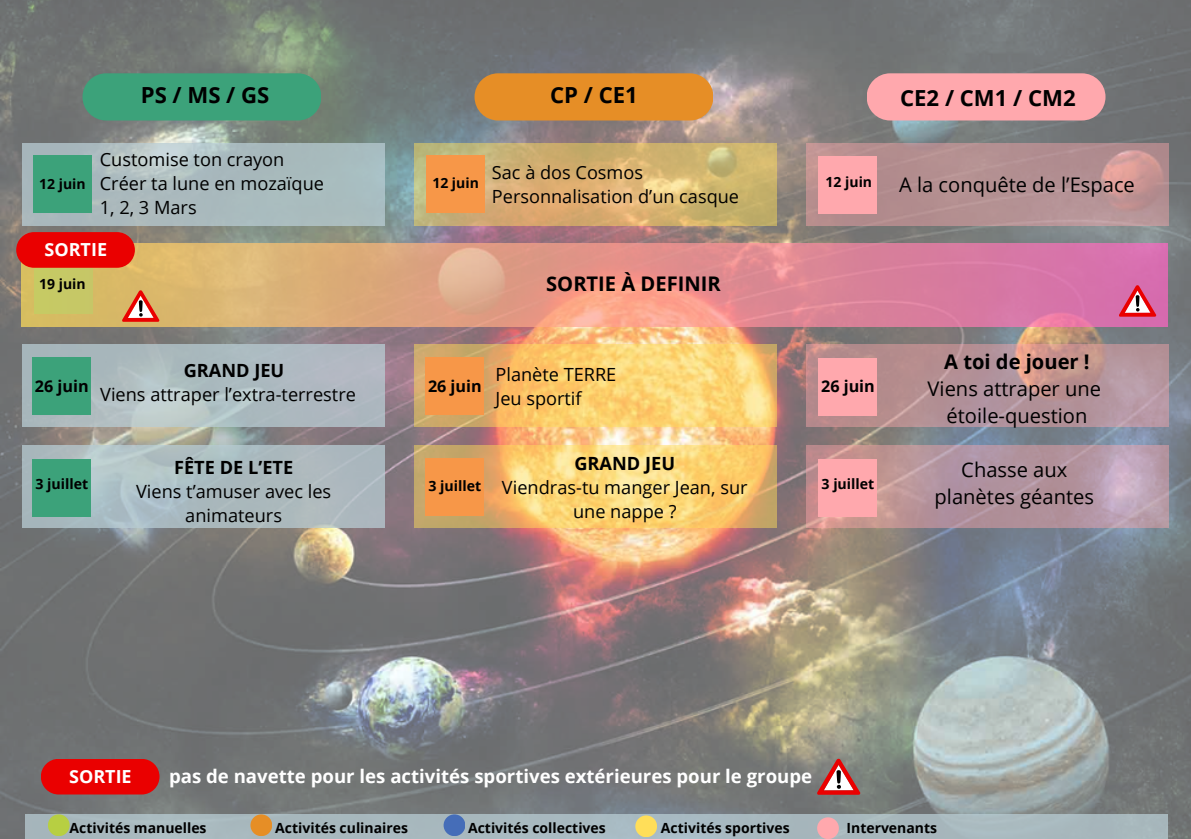
<style>
.page{position:relative;width:1191px;height:839px;background:#fff}
.page>*{position:absolute;margin:0;border:0;box-sizing:border-box;transform-origin:0 0}
.t1{font:700 22.2px "Open Sans";color:#000}
.t2{font:20.2px/27px "Open Sans";color:#000;text-align:center}
.t3{font:700 20.2px "Open Sans";color:#000}
.t4{font:700 18.6px "Open Sans";color:#fff}
.t5{font:18.2px/24px "Open Sans";color:#000}
.t6{font:700 18px "Open Sans";color:#fff}
.t7{font:700 16.2px "Open Sans";color:#000}
.t8{font:700 14.2px "Open Sans";color:#000}
.t9{font:700 14px "Open Sans";color:#000}
.s1{font-weight:700}
</style>
<div class="page">
<img style="left:0;top:0;width:1191px;height:838px">
<div style="left:83px;top:73px;width:238px;height:47px;background:#3ca27a;border-radius:24px"></div>
<svg style="left:22px;top:344px;width:362px;height:83px;background:#aebbc1"></svg>
<svg style="left:22px;top:445px;width:362px;height:82px;background:#acbbc0"></svg>
<div style="left:867px;top:73px;width:239px;height:47px;background:#ffa8ad;border-radius:24px"></div>
<svg style="left:806px;top:344px;width:362px;height:83px;background:#b89296"></svg>
<svg style="left:806px;top:445px;width:362px;height:82px;background:#b897a1"></svg>
<div style="left:475px;top:73px;width:238px;height:47px;background:#e68e26;border-radius:24px"></div>
<svg style="left:414px;top:344px;width:362px;height:83px;background:#f5ca71"></svg>
<svg style="left:414px;top:445px;width:362px;height:82px;background:#f2ca74"></svg>
<div style="left:32px;top:356px;width:59px;height:58px;background:#3ca27a"></div>
<div style="left:32px;top:458px;width:59px;height:58px;background:#3ca27a"></div>
<div style="left:425px;top:357px;width:59px;height:58px;background:#f79748"></div>
<div style="left:425px;top:458px;width:59px;height:58px;background:#f79748"></div>
<div style="left:818px;top:358px;width:58px;height:58px;background:#ffa8ad"></div>
<div style="left:818px;top:458px;width:58px;height:58px;background:#ffa8ad"></div>
<svg style="left:23px;top:143px;width:362px;height:83px;background:#abbcbf"></svg>
<svg style="left:807px;top:143px;width:362px;height:83px;background:#b79092"></svg>
<svg style="left:415px;top:143px;width:362px;height:83px;background:#d2b273"></svg>
<div style="left:33px;top:155px;width:59px;height:57px;background:#3ca27a"></div>
<div style="left:426px;top:155px;width:58px;height:58px;background:#f79748"></div>
<div style="left:818px;top:156px;width:59px;height:58px;background:#ffa8ad"></div>
<svg style="left:22px;top:243px;width:1146px;height:83px;background:#de988b"></svg>
<div style="left:25px;top:813px;width:1143px;height:25px;background:#a8b8be"></div>
<div style="left:48px;top:814px;width:22px;height:22px;background:#b7cf42;border-radius:50%"></div>
<div style="left:250px;top:814px;width:22px;height:22px;background:#e68e26;border-radius:50%"></div>
<div style="left:444px;top:814px;width:21px;height:22px;background:#456db8;border-radius:50%"></div>
<div style="left:635px;top:815px;width:22px;height:22px;background:#ffde59;border-radius:50%"></div>
<div style="left:817px;top:817px;width:22px;height:21px;background:#ffa8ad;border-radius:50%"></div>
<div style="left:16px;top:232px;width:119px;height:36px;background:#ea0000;border-radius:18px"></div>
<svg style="left:1119px;top:285px;width:37px;height:32px"></svg>
<svg style="left:817px;top:758px;width:44px;height:36px"></svg>
<div style="left:41px;top:758px;width:118px;height:36px;background:#ea0000;border-radius:18px"></div>
<svg style="left:122px;top:290px;width:38px;height:32px"></svg>
<h5 class="t1" style="left:141px;top:79px;width:130px">PS/MS/GS</h5>
<h1 class="t1" style="left:550px;top:79px;width:89px">CP / CE1</h1>
<h1 class="t1" style="left:900px;top:82px;width:177px">CE2 / CM1 / CM2</h1>
<p class="t9" style="left:39px;top:174px;width:48px">12 juin</p>
<p class="t5" style="left:100px;top:146px;width:226px">Customise ton crayon<br>Créer ta lune en mozaïque<br>1, 2, 3 Mars</p>
<h4 class="t5" style="left:492px;top:160px;width:249px">Sac à dos Cosmos<br>Personnalisation d’un casque</h4>
<p class="t9" style="left:432px;top:173px;width:48px">12 juin</p>
<h1 class="t9" style="left:826px;top:172px;width:48px">12 juin</h1>
<p class="t2" style="left:899px;top:171px;width:237px">A la conquête de l’Espace</p>
<h6 class="t6" style="left:45px;top:237px;width:64px">SORTIE</h6>
<h3 class="t9" style="left:39px;top:274px;width:48px">19 juin</h3>
<p class="t7" style="left:35px;top:375px;width:55px">26 juin</p>
<p class="t5" style="left:100px;top:358px;width:257px;text-indent:84px"><span class="s1">GRAND JEU<br></span>Viens attraper l’extra-terrestre</p>
<h1 class="t8" style="left:35px;top:474px;width:54px">3 juillet</h1>
<h3 class="t5" style="left:136px;top:455px;width:197px;text-align:center"><span class="s1">FÊTE DE L’ETE<br></span>Viens t’amuser avec les animateurs</h3>
<p class="t3" style="left:546px;top:270px;width:176px">SORTIE À DEFINIR</p>
<p class="t5" style="left:496px;top:361px;width:122px">Planète TERRE<br>Jeu sportif</p>
<p class="t7" style="left:428px;top:375px;width:55px">26 juin</p>
<p class="t7" style="left:821px;top:375px;width:55px">26 juin</p>
<p class="t5" style="left:502px;top:450px;width:247px;text-align:center"><span class="s1">GRAND JEU<br></span>Viendras-tu manger Jean, sur une nappe ?</p>
<h5 class="t8" style="left:429px;top:476px;width:54px">3 juillet</h5>
<h2 class="t8" style="left:822px;top:474px;width:54px">3 juillet</h2>
<h5 class="t2" style="left:928px;top:347px;width:175px"><span class="s1">A toi de jouer !<br></span>Viens attraper une étoile-question</h5>
<h2 class="t2" style="left:935px;top:456px;width:161px">Chasse aux planètes géantes</h2>
<h5 class="t6" style="left:69px;top:763px;width:64px">SORTIE</h5>
<h6 class="t4" style="left:169px;top:763px;width:645px">pas de navette pour les activités sportives extérieures pour le groupe</h6>
<p class="t9" style="left:70px;top:817px;width:138px">Activités manuelles</p>
<h5 class="t9" style="left:275px;top:817px;width:134px">Activités culinaires</h5>
<h6 class="t9" style="left:468px;top:817px;width:139px">Activités collectives</h6>
<h5 class="t9" style="left:661px;top:817px;width:130px">Activités sportives</h5>
<h2 class="t9" style="left:847px;top:817px;width:92px">Intervenants</h2>
</div>
